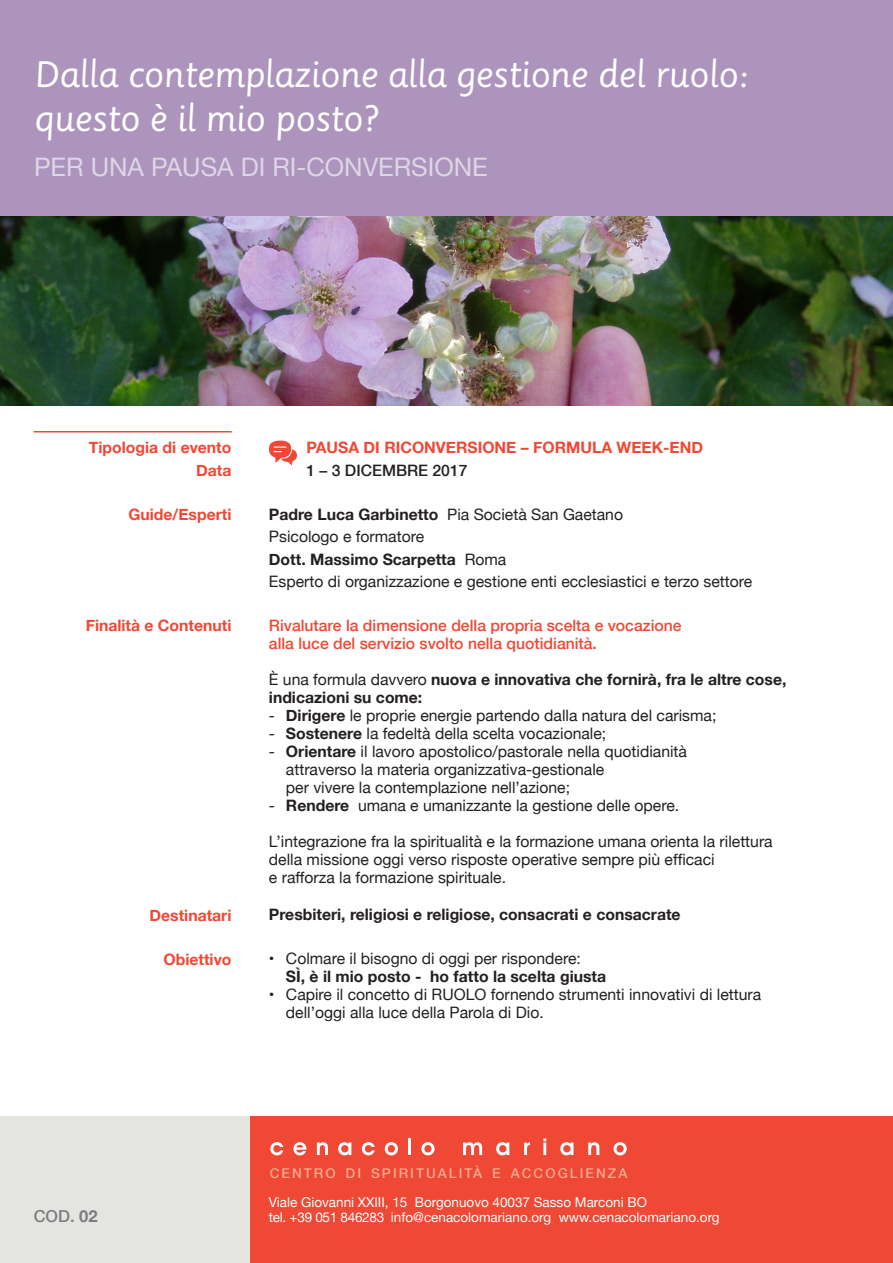
<style>
.page{position:relative;width:893px;height:1263px;background:#fff}
.page>*{position:absolute;margin:0;border:0;box-sizing:border-box;transform-origin:0 0}
.t1{font:36px/43.2px "Sassoon Primary";letter-spacing:-.02em;color:#fff}
.t2{font:25.5px "Helvetica Neue";color:#ded6e6}
.t3{font:500 16.5px "Helvetica Neue";color:#7a7c7f}
.t4{font:15.75px/18px "Helvetica Neue";color:#231f20}
.t5{font:700 15.75px/18px "Helvetica Neue";color:#231f20}
.t6{font:700 15.75px/22.2px "Helvetica Neue";color:#ef4835;text-align:right}
.t7{font:500 15.75px/18px "Helvetica Neue";color:#ef4835}
.t8{font:500 15.75px "Helvetica Neue";color:#231f20}
.t9{font:13.5px/15px "Helvetica Neue";color:#fff}
.t10{font:500 13.5px "Helvetica Neue";letter-spacing:.15em;color:#f8a88e}
.s1{font-weight:700}
.s2{font-weight:400}
</style>
<div class="page">
<svg style="left:269px;top:441px;width:28px;height:24px"></svg>
<div style="left:0;top:1116px;width:255px;height:147px;background:#e4e4e1"></div>
<div style="left:251px;top:1116px;width:642px;height:147px;background:#ef4835"></div>
<div style="left:0;top:0;width:893px;height:217px;background:#ac94bd"></div>
<img style="left:0;top:217px;width:893px;height:188px">
<svg style="left:270px;top:1142px;width:13px;height:13px"></svg>
<svg style="left:293px;top:1142px;width:13px;height:13px"></svg>
<svg style="left:317px;top:1142px;width:11px;height:13px"></svg>
<svg style="left:338px;top:1142px;width:13px;height:13px"></svg>
<svg style="left:362px;top:1142px;width:13px;height:13px"></svg>
<svg style="left:385px;top:1142px;width:13px;height:13px"></svg>
<hr style="left:408px;top:1138px;width:3px;height:17px;background:#fff">
<svg style="left:421px;top:1142px;width:14px;height:13px"></svg>
<svg style="left:463px;top:1142px;width:19px;height:13px"></svg>
<svg style="left:496px;top:1142px;width:13px;height:13px"></svg>
<svg style="left:524px;top:1142px;width:6px;height:13px"></svg>
<svg style="left:543px;top:1138px;width:3px;height:17px"></svg>
<svg style="left:560px;top:1142px;width:13px;height:13px"></svg>
<svg style="left:588px;top:1142px;width:11px;height:13px"></svg>
<svg style="left:614px;top:1142px;width:13px;height:13px"></svg>
<hr style="left:34px;top:431px;width:198px;height:1px;background:#ef4835">
<h1 class="t1" style="left:34px;top:54px;width:717px">Dalla contemplazione alla gestione del ruolo: questo è il mio posto?</h1>
<h2 class="t2" style="left:34px;top:149px;width:376px">Per una pausa di ri-conversio</h2>
<h2 class="t2" style="left:454px;top:149px;width:35px">ne</h2>
<p class="t6" style="left:89px;top:437px;width:144px">Tipologia di evento<br>Data</p>
<p class="t6" style="left:129px;top:504px;width:104px">Guide/Esperti</p>
<p class="t6" style="left:86px;top:615px;width:147px">Finalità e Contenuti</p>
<p class="t6" style="left:150px;top:904px;width:83px">Destinatari</p>
<p class="t6" style="left:164px;top:949px;width:69px">Obiettivo</p>
<p class="t6" style="left:306px;top:437px;width:398px">Pausa di riconversione – Formula WEEK-END</p>
<p class="t8" style="left:306px;top:457px;width:163px">1 – 3 dicEMBRE 2017</p>
<p class="t4" style="left:269px;top:504px;width:485px;line-height:22.2px"><span class="s1">Padre Luca Garbinetto</span> Pia Società San Gaetano<br>Psicologo e formatore<br><span class="s1">Dott. Massimo Scarpetta</span> Roma<br>Esperto di organizzazione e gestione enti ecclesiastici e terzo settore</p>
<p class="t7" style="left:269px;top:616px;width:414px">Rivalutare la dimensione della propria scelta e vocazione alla luce del servizio svolto nella quotidianità.</p>
<p class="t5" style="left:269px;top:671px;width:519px"><span class="s2">È una formula davvero</span> nuova e innovativa che fornirà, fra le altre cose, indicazioni su come:</p>
<p class="t4" style="left:269px;top:708px;width:449px">- <span class="s1">Dirigere</span> le proprie energie partendo dalla natura del carisma;</p>
<p class="t4" style="left:269px;top:726px;width:339px">- <span class="s1">Sostenere</span> la fedeltà della scelta vocazionale;</p>
<p class="t4" style="left:286px;top:744px;width:403px;text-indent:-17px">- <span class="s1">Orientare</span> il lavoro apostolico/pastorale nella quotidianità attraverso la materia organizzativa-gestionale<br>per vivere la contemplazione nell’azione;</p>
<p class="t4" style="left:269px;top:798px;width:412px">- <span class="s1">Rendere</span> umana e umanizzante la gestione delle opere.</p>
<p class="t4" style="left:269px;top:834px;width:505px">L’integrazione fra la spiritualità e la formazione umana orienta la rilettura della missione oggi verso risposte operative sempre più efficaci<br>e rafforza la formazione spirituale.</p>
<p class="t5" style="left:269px;top:905px;width:413px">Presbiteri, religiosi e religiose, consacrati e consacrate</p>
<p class="t4" style="left:269px;top:950px;width:313px">• Colmare il bisogno di oggi per rispondere:</p>
<p class="t5" style="left:286px;top:968px;width:322px">Sì, è il mio posto - ho fatto la scelta giusta</p>
<p class="t4" style="left:286px;top:986px;width:477px;text-indent:-17px">• Capire il concetto di RUOLO fornendo strumenti innovativi di lettura dell’oggi alla luce della Parola di Dio.</p>
<p class="t3" style="left:34px;top:1203px;width:65px">COD. <span class="s1">02</span></p>
<p class="t10" style="left:270px;top:1162px;width:56px">ce ntro</p>
<p class="t10" style="left:346px;top:1162px;width:189px">d i spir itualità e acco</p>
<p class="t10" style="left:558px;top:1162px;width:71px">glienza</p>
<p class="t9" style="left:269px;top:1195px;width:452px">Viale Giovanni XXIII, 15 Borgonuovo 40037 Sasso Marconi BO<br>tel. +39 051 846283 info@cenacolomariano.org www.cenacolomariano.org</p>
</div>
